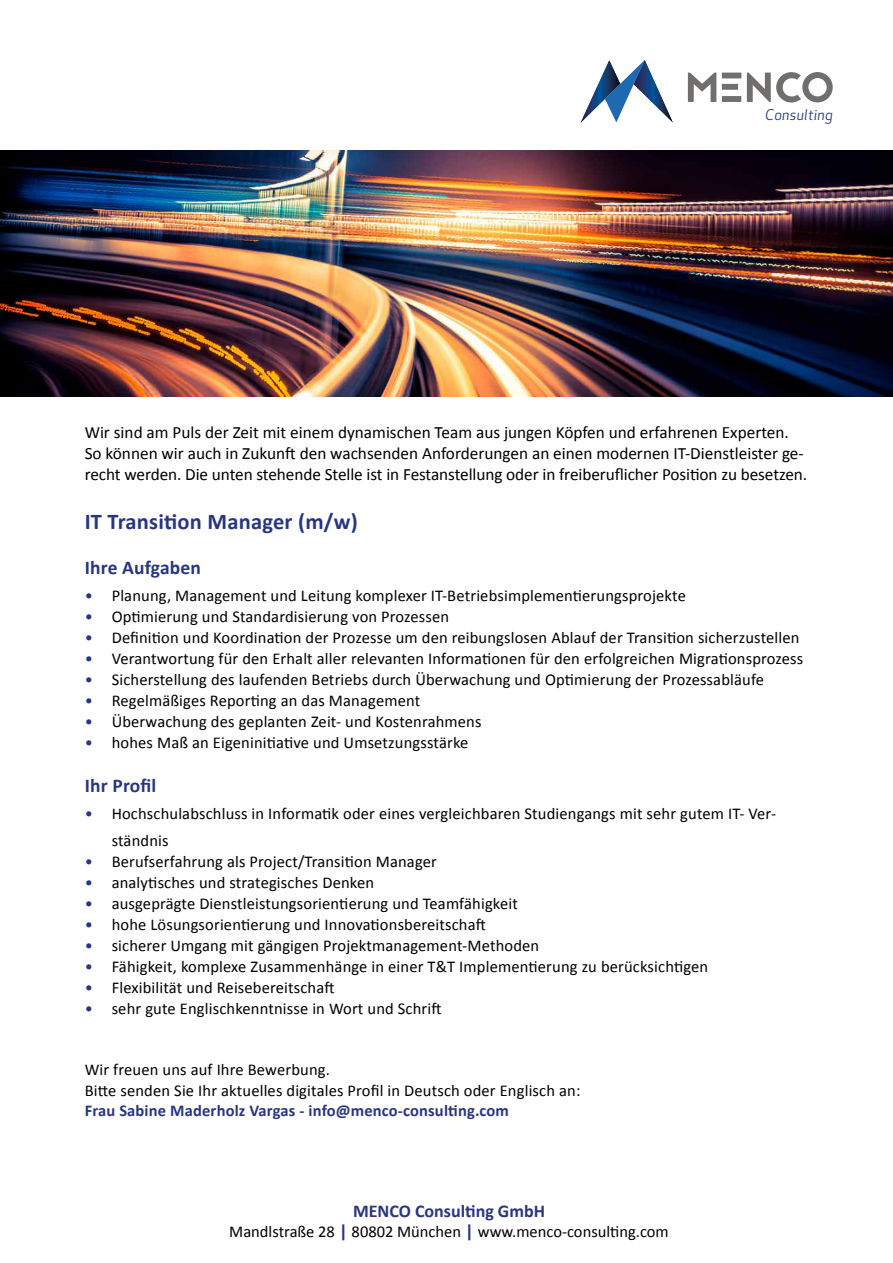
<style>
.page{position:relative;width:893px;height:1263px;background:#fff}
.page>*{position:absolute;margin:0;border:0;box-sizing:border-box;transform-origin:0 0}
.t1{font:700 22.5px "Calibri";letter-spacing:.01em;color:#283583}
.t2{font:700 19.5px "Calibri";letter-spacing:.01em;color:#283583}
.t3{font:700 18px "Calibri";color:#283583}
.t4{font:17.25px/20.7px "Calibri";color:#000}
.t5{font:16.5px/27px "Calibri";letter-spacing:.01em;color:#000}
.t6{font:700 16.5px "Calibri";letter-spacing:.01em;color:#283583}
.t7{font:italic 14.4px "Apex New";letter-spacing:.02em;color:#263780}
.s1{color:#283583}
.s2{font-weight:700;font-size:18px;color:#283583}
</style>
<div class="page">
<svg style="left:581px;top:60px;width:92px;height:63px"></svg>
<svg style="left:688px;top:73px;width:28px;height:29px"></svg>
<svg style="left:722px;top:73px;width:19px;height:29px"></svg>
<svg style="left:747px;top:72px;width:86px;height:31px"></svg>
<img style="left:0;top:151px;width:893px;height:245px">
<p class="t7" style="left:765px;top:105px;width:69px">Consulting</p>
<p class="t4" style="left:85px;top:422px;width:724px">Wir sind am Puls der Zeit mit einem dynamischen Team aus jungen Köpfen und erfahrenen Experten.<br>So können wir auch in Zukunft den wachsenden Anforderungen an einen modernen IT-Dienstleister ge&shy;recht werden. Die unten stehende Stelle ist in Festanstellung oder in freiberuflicher Position zu besetzen.</p>
<h1 class="t1" style="left:85px;top:507px;width:275px">IT Transition Manager (m/w)</h1>
<p class="t2" style="left:85px;top:555px;width:118px">Ihre Aufgaben</p>
<p class="t5" style="left:85px;top:582px;width:603px"><span class="s1">•</span> Planung, Management und Leitung komplexer IT-Betriebsimplementierungsprojekte</p>
<p class="t5" style="left:85px;top:603px;width:366px"><span class="s1">•</span> Optimierung und Standardisierung von Prozessen</p>
<p class="t5" style="left:85px;top:624px;width:716px"><span class="s1">•</span> Definition und Koordination der Prozesse um den reibungslosen Ablauf der Transition sicherzustellen</p>
<p class="t5" style="left:85px;top:645px;width:720px"><span class="s1">•</span> Verantwortung für den Erhalt aller relevanten Informationen für den erfolgreichen Migrationsprozess</p>
<p class="t5" style="left:85px;top:666px;width:681px"><span class="s1">•</span> Sicherstellung des laufenden Betriebs durch Überwachung und Optimierung der Prozessabläufe</p>
<p class="t5" style="left:85px;top:687px;width:337px"><span class="s1">•</span> Regelmäßiges Reporting an das Management</p>
<p class="t5" style="left:85px;top:708px;width:398px"><span class="s1">•</span> Überwachung des geplanten Zeit- und Kostenrahmens</p>
<p class="t5" style="left:85px;top:729px;width:385px"><span class="s1">•</span> hohes Maß an Eigeninitiative und Umsetzungsstärke</p>
<p class="t2" style="left:85px;top:773px;width:73px">Ihr Profil</p>
<p class="t5" style="left:112px;top:800px;width:666px;text-indent:-27px"><span class="s1">•</span> Hochschulabschluss in Informatik oder eines vergleichbaren Studiengangs mit sehr gutem IT- Ver&shy;ständnis</p>
<p class="t5" style="left:85px;top:848px;width:354px"><span class="s1">•</span> Berufserfahrung als Project/Transition Manager</p>
<p class="t5" style="left:85px;top:869px;width:291px"><span class="s1">•</span> analytisches und strategisches Denken</p>
<p class="t5" style="left:85px;top:890px;width:435px"><span class="s1">•</span> ausgeprägte Dienstleistungsorientierung und Teamfähigkeit</p>
<p class="t5" style="left:85px;top:911px;width:403px"><span class="s1">•</span> hohe Lösungsorientierung und Innovationsbereitschaft</p>
<p class="t5" style="left:85px;top:932px;width:456px"><span class="s1">•</span> sicherer Umgang mit gängigen Projektmanagement-Methoden</p>
<p class="t5" style="left:85px;top:953px;width:625px"><span class="s1">•</span> Fähigkeit, komplexe Zusammenhänge in einer T&amp;T Implementierung zu berücksichtigen</p>
<p class="t5" style="left:85px;top:974px;width:251px"><span class="s1">•</span> Flexibilität und Reisebereitschaft</p>
<p class="t5" style="left:85px;top:995px;width:358px"><span class="s1">•</span> sehr gute Englischkenntnisse in Wort und Schrift</p>
<p class="t5" style="left:85px;top:1058px;width:497px;line-height:21.6px">Wir freuen uns auf Ihre Bewerbung.<br>Bitte senden Sie Ihr aktuelles digitales Profil in Deutsch oder Englisch an:</p>
<p class="t6" style="left:85px;top:1100px;width:426px">Frau Sabine Maderholz Vargas - info@menco-consulting.com</p>
<p class="t3" style="left:353px;top:1199px;width:194px">MENCO Consulting GmbH</p>
<p class="t5" style="left:229px;top:1218px;width:441px">Mandlstraße 28 <span class="s2">|</span> 80802 München <span class="s2">|</span> www.menco-consulting.com</p>
</div>
